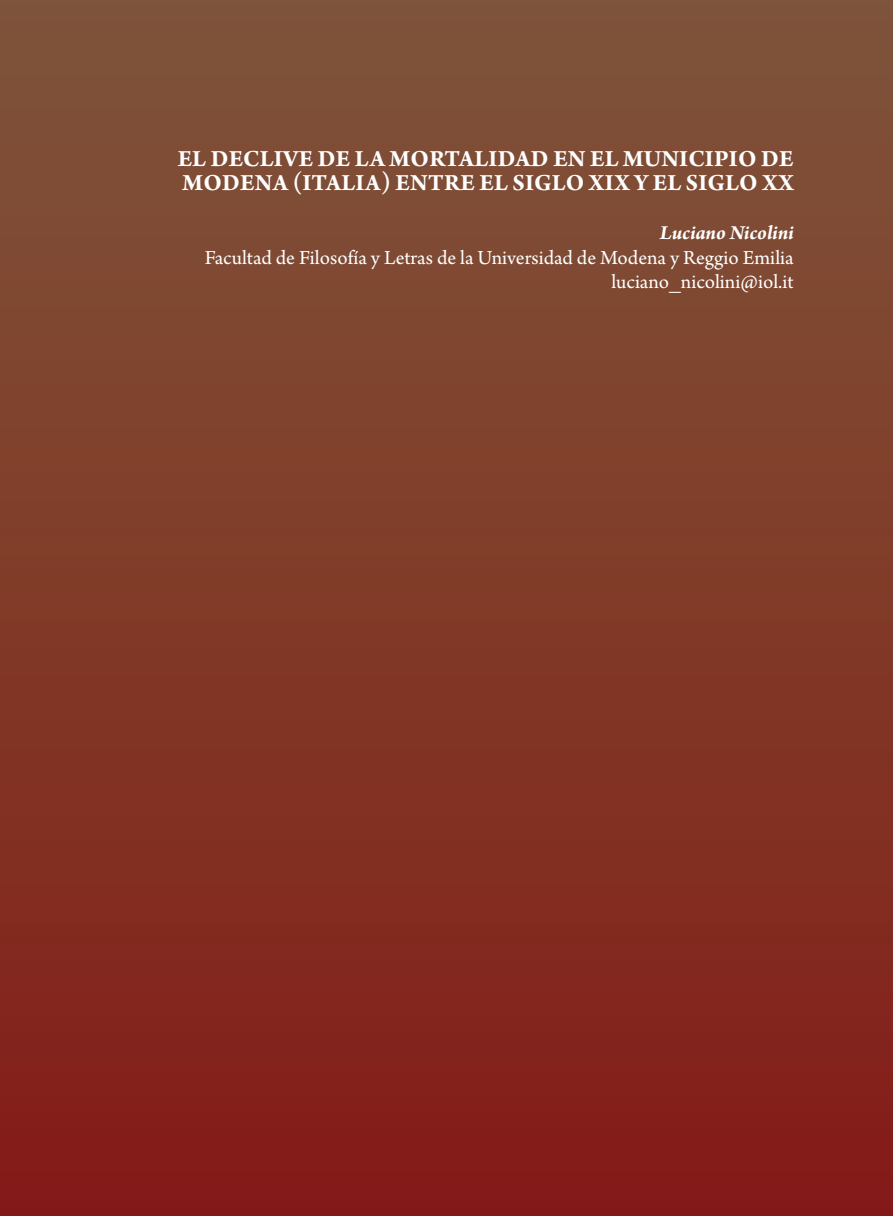
<style>
.page{position:relative;width:893px;height:1216px;background:#fff}
.page>*{position:absolute;margin:0;border:0;box-sizing:border-box;transform-origin:0 0}
.t1{font:700 24.5px "Arno Pro";letter-spacing:.01em;color:#fff}
.t2{font:21px/24.5px "Arno Pro";color:#fff;text-align:right}
.t3{font:italic 700 21px "Arno Pro";letter-spacing:-.005em;color:#fff}
</style>
<div class="page">
<div style="left:0;top:0;width:893px;height:1215px;background:linear-gradient(to bottom,#7e563a,#841c17)"></div>
<p class="t1" style="left:178px;top:144px;width:338px">EL DECLIVE DE LA MORTALIDAD</p>
<p class="t1" style="left:553px;top:144px;width:225px">EN EL MUNICIPIO DE</p>
<p class="t1" style="left:183px;top:168px;width:20px">MODE</p>
<p class="t1" style="left:255px;top:168px;width:62px">NA (ITAL</p>
<p class="t1" style="left:356px;top:168px;width:249px">IA) ENTRE EL SIGLO XIX</p>
<p class="t1" style="left:634px;top:168px;width:146px">Y EL SIGLO XX</p>
<p class="t3" style="left:660px;top:220px;width:136px">Luciano Nicolini</p>
<p class="t2" style="left:205px;top:246px;width:591px">Facultad de Filosofía y Letras de la Universidad de Modena y Reggio Emilia luciano_nicolini@iol.it</p>
</div>
